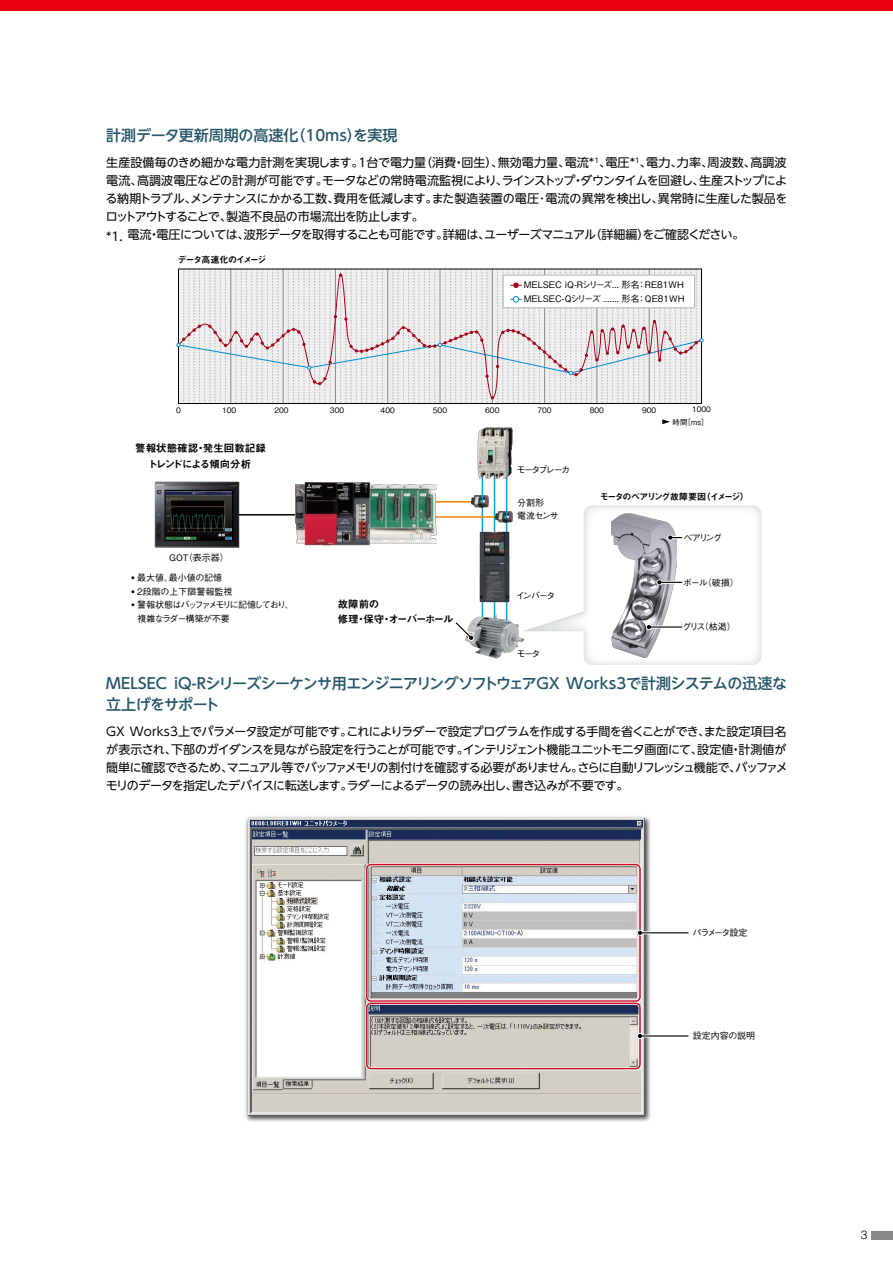
<style>
.page{position:relative;width:893px;height:1263px;background:#fff}
.page>*{position:absolute;margin:0;border:0;box-sizing:border-box;transform-origin:0 0}
.Body_Title{font:500 15px/20.2px "UD Shin Go NT Pro";letter-spacing:-.025em;color:#245468}
.Body_Title-2{font:500 15px "UD Shin Go NT Pro";color:#245468}
.Body{font:12px/18px "UD Shin Go NT Pro";letter-spacing:-.05em;color:#000;text-align:justify}
.t1{font:300 12px "Helvetica LT Std";color:#000}
.t2{font:10.5px/15.8px "Midashi Go Pro MB31";letter-spacing:-.01em;color:#000;text-align:center}
.t3{font:10.5px/15.8px "Midashi Go Pro MB31";letter-spacing:-.095em;color:#000}
.t4{font:500 9px/14px "Gothic BBB Pro";color:#000}
.t5{font:500 9px/13.5px "Gothic BBB Pro";letter-spacing:-.03em;color:#000}
.t6{font:500 9px/13.4px "Gothic BBB Pro";letter-spacing:-.1em;color:#000}
.t7{font:9px "Midashi Go Pro MB31";letter-spacing:-.145em;color:#000}
.t8{font:9px "Midashi Go Pro MB31";letter-spacing:-.12em;color:#000}
.t9{font:500 9px "Gothic BBB Pro";letter-spacing:-.175em;color:#000}
.t10{font:500 9px "Gothic BBB Pro";letter-spacing:-.155em;color:#000}
.t11{font:500 9px "Gothic BBB Pro";letter-spacing:-.005em;color:#000}
.t12{font:500 7.5px/12.6px "Gothic BBB Pro";color:#000;text-align:right}
.s1{font-family:"Helvetica LT Std";font-weight:400}
</style>
<div class="page">
<hr style="left:482px;top:506px;width:1px;height:124px;background:#00a0e9">
<hr style="left:506px;top:519px;width:1px;height:111px;background:#00a0e9">
<hr style="left:494px;top:467px;width:1px;height:163px;background:#00a0e9">
<hr style="left:224px;top:514px;width:91px;height:1px;background:#000">
<hr style="left:409px;top:501px;width:71px;height:2px;background:#f08300">
<hr style="left:411px;top:516px;width:93px;height:2px;background:#f08300">
<img style="left:154px;top:481px;width:86px;height:67px">
<img style="left:295px;top:483px;width:141px;height:63px">
<img style="left:480px;top:532px;width:29px;height:70px">
<img style="left:469px;top:615px;width:35px;height:43px">
<svg style="left:455px;top:618px;width:20px;height:24px"></svg>
<svg style="left:522px;top:505px;width:239px;height:160px"></svg>
<img style="left:496px;top:511px;width:17px;height:12px">
<img style="left:471px;top:496px;width:17px;height:12px">
<hr style="left:506px;top:467px;width:1px;height:50px;background:#00a0e9">
<hr style="left:482px;top:467px;width:1px;height:35px;background:#00a0e9">
<img style="left:477px;top:427px;width:35px;height:51px">
<svg style="left:662px;top:419px;width:8px;height:5px"></svg>
<svg style="left:177px;top:269px;width:526px;height:135px"></svg>
<img style="left:245px;top:816px;width:406px;height:306px">
<img style="left:248px;top:818px;width:397px;height:298px">
<div style="left:365px;top:863px;width:276px;height:139px;border:3px solid #fff;border-radius:4px"></div>
<div style="left:366px;top:864px;width:275px;height:138px;border:2px solid #c30d23;border-radius:4px"></div>
<div style="left:365px;top:1002px;width:276px;height:68px;border:3px solid #fff;border-radius:4px"></div>
<div style="left:366px;top:1002px;width:275px;height:67px;border:2px solid #c30d23;border-radius:4px"></div>
<hr style="left:640px;top:931px;width:48px;height:3px;background:#fff">
<hr style="left:640px;top:932px;width:48px;height:1px;background:#000">
<svg style="left:637px;top:930px;width:6px;height:6px"></svg>
<hr style="left:640px;top:1034px;width:48px;height:3px;background:#fff">
<hr style="left:640px;top:1035px;width:48px;height:1px;background:#000">
<svg style="left:637px;top:1033px;width:6px;height:6px"></svg>
<div style="left:872px;top:1231px;width:21px;height:8px;background:#898989"></div>
<div style="left:0;top:0;width:893px;height:10px;background:#e60012"></div>
<p class="Body_Title-2" style="left:106px;top:123px;width:293px">計測データ更新周期の高速化（10ms）を実現</p>
<p class="Body" style="left:106px;top:153px;width:683px">生産設備毎のきめ細かな電力計測を実現します。1台で電力量（消費・回生）、無効電力量、電流*<sup>1</sup>、電圧*<sup>1</sup>、電力、力率、周波数、高調波電流、高調波電圧などの計測が可能です。モータなどの常時電流監視により、ラインストップ・ダウンタイムを回避し、生産ストップによる納期トラブル、メンテナンスにかかる工数、費用を低減します。また製造装置の電圧･電流の異常を検出し、異常時に生産した製品をロットアウトすることで、製造不良品の市場流出を防止します。</p>
<p class="Body" style="left:106px;top:225px;width:640px">*1. 電流・電圧については、波形データを取得することも可能です。詳細は、ユーザーズマニュアル（詳細編）をご確認ください。</p>
<p class="t8" style="left:178px;top:252px;width:90px">データ高速化のイメージ</p>
<p class="t4" style="left:524px;top:277px;width:162px">MELSEC iQ-Rシリーズ... 形名 ：RE81WH<br>MELSEC-Qシリーズ ....... 形名 ：QE81WH</p>
<p class="t12" style="left:176px;top:403px;width:6px">0</p>
<p class="t12" style="left:222px;top:403px;width:16px">100</p>
<p class="t12" style="left:274px;top:403px;width:16px">200</p>
<p class="t12" style="left:330px;top:403px;width:16px">300</p>
<p class="t12" style="left:381px;top:403px;width:16px">400</p>
<p class="t12" style="left:433px;top:403px;width:16px">500</p>
<p class="t12" style="left:485px;top:403px;width:16px">600</p>
<p class="t12" style="left:537px;top:403px;width:16px">700</p>
<p class="t12" style="left:590px;top:403px;width:16px">800</p>
<p class="t12" style="left:642px;top:403px;width:16px">900</p>
<p class="t12" style="left:673px;top:402px;width:40px">1000<br>時間［ms］</p>
<p class="t2" style="left:135px;top:439px;width:132px">警報状態確認・発生回数記録トレンドによる傾向分析</p>
<p class="t5" style="left:169px;top:550px;width:61px">GOT（表示器）</p>
<p class="t4" style="left:132px;top:570px;width:92px"><span class="s1">•</span> 最大値、最小値の記憶</p>
<p class="t4" style="left:132px;top:583px;width:102px"><span class="s1">•</span> 2段階の上下限警報監視</p>
<p class="t6" style="left:138px;top:597px;width:158px;text-indent:-6px"><span class="s1">•</span> 警報状態はバッファメモリに記憶しており、複雑なラダー構築が不要</p>
<p class="t3" style="left:338px;top:595px;width:117px">故障前の<br>修理・保守・オーバーホール</p>
<p class="t9" style="left:517px;top:463px;width:55px">モータブレーカ</p>
<p class="t5" style="left:517px;top:494px;width:43px">分割形<br>電流センサ</p>
<p class="t5" style="left:516px;top:588px;width:41px">インバータ</p>
<p class="t5" style="left:517px;top:646px;width:26px">モータ</p>
<p class="t7" style="left:600px;top:489px;width:151px">モータのベアリング故障要因（イメージ）</p>
<p class="t5" style="left:683px;top:529px;width:40px">ベアリング</p>
<p class="t5" style="left:683px;top:574px;width:57px">ボール（破損）</p>
<p class="t5" style="left:682px;top:619px;width:55px">グリス（枯渇）</p>
<p class="Body_Title" style="left:106px;top:673px;width:682px">MELSEC iQ-Rシリーズシーケンサ用エンジニアリングソフトウェアGX Works3で計測システムの迅速な立上げをサポート</p>
<p class="Body" style="left:106px;top:722px;width:683px">GX Works3上でパラメータ設定が可能です。これによりラダーで設定プログラムを作成する手間を省くことができ、また設定項目名が表示され、下部のガイダンスを見ながら設定を行うことが可能です。インテリジェント機能ユニットモニタ画面にて、設定値・計測値が簡単に確認できるため、マニュアル等でバッファメモリの割付けを確認する必要がありません。さらに自動リフレッシュ機能で、バッファメモリのデータを指定したデバイスに転送します。ラダーによるデータの読み出し、書き込みが不要です。</p>
<p class="t10" style="left:692px;top:925px;width:56px">パラメータ設定</p>
<p class="t11" style="left:693px;top:1028px;width:64px">設定内容の説明</p>
<p class="t1" style="left:861px;top:1227px;width:8px">3</p>
</div>
